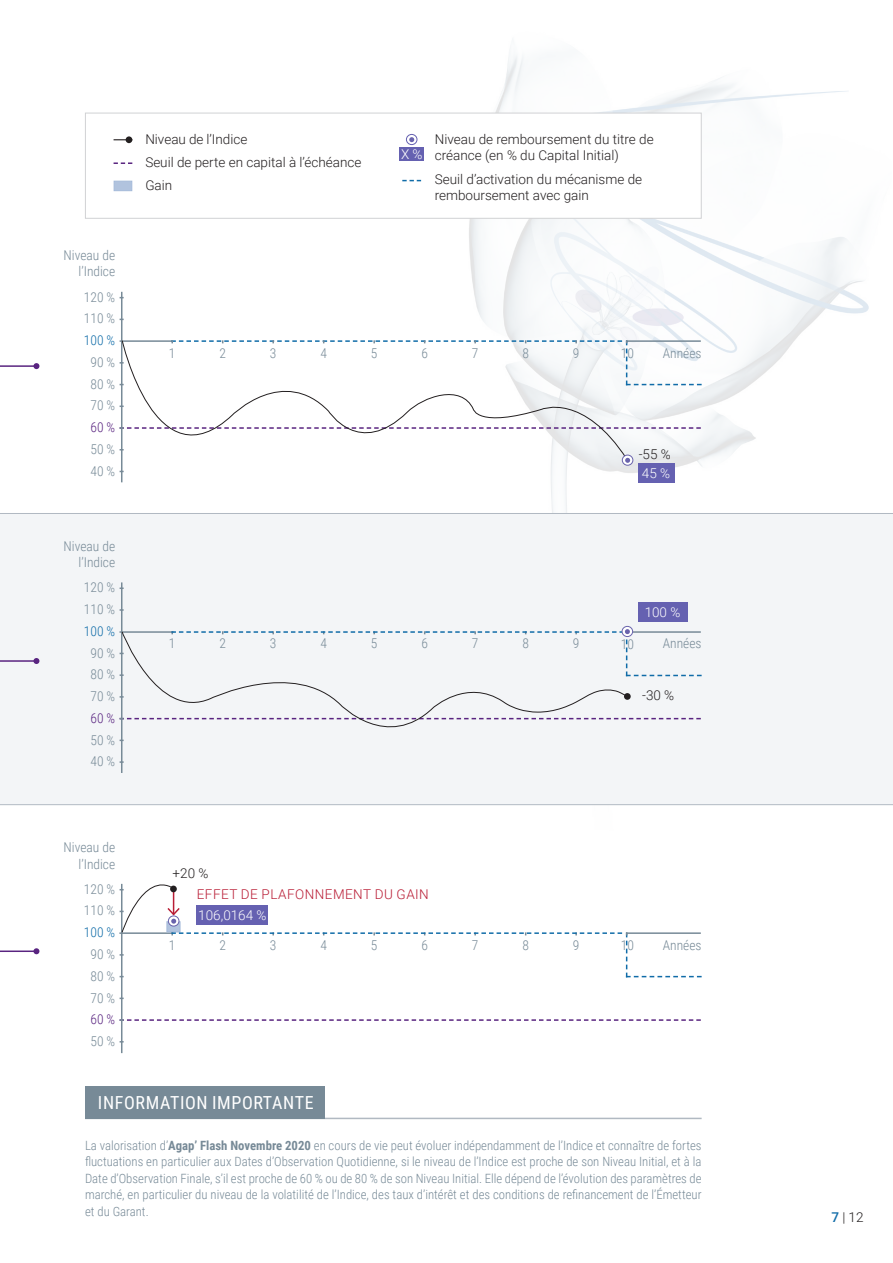
<style>
.page{position:relative;width:893px;height:1263px;background:#fff}
.page>*{position:absolute;margin:0;border:0;box-sizing:border-box;transform-origin:0 0}
.t1{font:18px "Roboto Condensed";letter-spacing:.035em;color:#fff}
.t2{font:300 13.5px/16.2px "Roboto";color:#231f20}
.t3{font:300 13.5px/16.5px "Roboto Condensed";color:#778a97;text-align:right}
.t4{font:300 13.5px "Roboto";letter-spacing:.035em;color:#b91d35}
.t5{font:300 13.5px "Roboto";color:#fff}
.t6{font:300 13.5px "Roboto Condensed";color:#106ca8}
.t7{font:300 13.5px "Roboto Condensed";color:#592480}
.t8{font:300 12.75px/16.5px "Roboto Condensed";color:#778a97;text-align:justify}
.s1{font-weight:700}
.s2{font-weight:500;color:#106ca8}
</style>
<div class="page">
<img style="left:393px;top:56px;width:499px;height:750px">
<div style="left:0;top:513px;width:893px;height:291px;background:#f3f5f7"></div>
<hr style="left:120px;top:340px;width:52px;height:2px;background:#778a97">
<hr style="left:121px;top:292px;width:1px;height:190px;background:#778a97">
<svg style="left:120px;top:427px;width:581px;height:2px"></svg>
<svg style="left:121px;top:340px;width:507px;height:147px"></svg>
<div style="left:638px;top:463px;width:36px;height:19px;background:#6561b1"></div>
<svg style="left:622px;top:455px;width:11px;height:10px"></svg>
<div style="left:622px;top:455px;width:11px;height:11px;border:1px solid #6963ac;border-radius:50%"></div>
<svg style="left:625px;top:458px;width:5px;height:5px"></svg>
<hr style="left:85px;top:1118px;width:617px;height:1px;background:#b1b9c2">
<div style="left:85px;top:1086px;width:240px;height:33px;background:#778a97"></div>
<hr style="left:0;top:365px;width:36px;height:2px;background:#592480">
<svg style="left:33px;top:363px;width:6px;height:6px"></svg>
<hr style="left:0;top:660px;width:36px;height:2px;background:#592480">
<svg style="left:33px;top:658px;width:6px;height:6px"></svg>
<hr style="left:121px;top:582px;width:1px;height:191px;background:#778a97">
<svg style="left:120px;top:718px;width:581px;height:1px"></svg>
<div style="left:638px;top:602px;width:49px;height:20px;background:#6561b1"></div>
<hr style="left:119px;top:631px;width:54px;height:2px;background:#778a97">
<svg style="left:121px;top:631px;width:509px;height:121px"></svg>
<hr style="left:121px;top:884px;width:1px;height:169px;background:#778a97">
<svg style="left:120px;top:1019px;width:581px;height:2px"></svg>
<hr style="left:119px;top:932px;width:54px;height:2px;background:#778a97">
<hr style="left:0;top:950px;width:36px;height:2px;background:#592480">
<svg style="left:33px;top:948px;width:6px;height:6px"></svg>
<hr style="left:0;top:513px;width:893px;height:1px;background:#b1b9c2">
<hr style="left:0;top:804px;width:893px;height:1px;background:#b1b9c2">
<div style="left:85px;top:113px;width:617px;height:106px;background:#fff;border:1px solid #d1d2d4"></div>
<svg style="left:402px;top:180px;width:19px;height:1px"></svg>
<svg style="left:114px;top:162px;width:18px;height:2px"></svg>
<div style="left:114px;top:181px;width:18px;height:10px;background:#b1c3de"></div>
<svg style="left:114px;top:139px;width:12px;height:1px"></svg>
<div style="left:126px;top:136px;width:6px;height:7px;background:#231f20;border-radius:50%"></div>
<div style="left:406px;top:134px;width:11px;height:11px;border:1px solid #6561b1;border-radius:50%"></div>
<svg style="left:409px;top:137px;width:5px;height:5px"></svg>
<div style="left:399px;top:147px;width:25px;height:13px;background:#6561b1"></div>
<svg style="left:171px;top:340px;width:531px;height:45px"></svg>
<div style="left:622px;top:626px;width:11px;height:10px;background:#fff;border-radius:50%"></div>
<div style="left:622px;top:626px;width:11px;height:11px;border:1px solid #6963ac;border-radius:50%"></div>
<svg style="left:171px;top:629px;width:531px;height:47px"></svg>
<svg style="left:120px;top:883px;width:582px;height:94px"></svg>
<p class="t3" style="left:64px;top:246px;width:53px">Niveau de l’Indice</p>
<p class="t3" style="left:84px;top:288px;width:33px">120 %</p>
<p class="t3" style="left:84px;top:310px;width:33px">110 %</p>
<p class="t6" style="left:84px;top:331px;width:33px">100 %</p>
<p class="t3" style="left:90px;top:353px;width:26px">90 %</p>
<p class="t3" style="left:90px;top:375px;width:26px">80 %</p>
<p class="t3" style="left:90px;top:397px;width:26px">70 %</p>
<p class="t7" style="left:90px;top:418px;width:26px">60 %</p>
<p class="t3" style="left:90px;top:440px;width:26px">50 %</p>
<p class="t3" style="left:90px;top:462px;width:26px">40 %</p>
<p class="t3" style="left:64px;top:537px;width:53px">Niveau de l’Indice</p>
<p class="t3" style="left:84px;top:579px;width:33px">120 %</p>
<p class="t3" style="left:84px;top:600px;width:33px">110 %</p>
<p class="t6" style="left:84px;top:621px;width:33px">100 %</p>
<p class="t3" style="left:90px;top:644px;width:26px">90 %</p>
<p class="t3" style="left:90px;top:666px;width:26px">80 %</p>
<p class="t3" style="left:90px;top:687px;width:26px">70 %</p>
<p class="t7" style="left:90px;top:708px;width:26px">60 %</p>
<p class="t3" style="left:90px;top:731px;width:26px">50 %</p>
<p class="t3" style="left:90px;top:753px;width:26px">40 %</p>
<p class="t3" style="left:64px;top:838px;width:53px">Niveau de l’Indice</p>
<p class="t3" style="left:84px;top:880px;width:33px">120 %</p>
<p class="t3" style="left:84px;top:902px;width:33px">110 %</p>
<p class="t6" style="left:84px;top:923px;width:33px">100 %</p>
<p class="t3" style="left:90px;top:945px;width:26px">90 %</p>
<p class="t3" style="left:90px;top:967px;width:26px">80 %</p>
<p class="t3" style="left:90px;top:989px;width:26px">70 %</p>
<p class="t7" style="left:90px;top:1010px;width:26px">60 %</p>
<p class="t3" style="left:90px;top:1032px;width:26px">50 %</p>
<p class="t2" style="left:145px;top:130px;width:104px">Niveau de l’Indice</p>
<p class="t2" style="left:145px;top:177px;width:28px">Gain</p>
<p class="t2" style="left:145px;top:154px;width:218px">Seuil de perte en capital à l’échéance</p>
<p class="t5" style="left:401px;top:144px;width:23px">X %</p>
<p class="t2" style="left:435px;top:131px;width:220px">Niveau de remboursement du titre de créance (en % du Capital Initial)</p>
<p class="t2" style="left:435px;top:170px;width:209px">Seuil d’activation du mécanisme de remboursement avec gain</p>
<p class="t3" style="left:169px;top:344px;width:8px">1</p>
<p class="t3" style="left:219px;top:344px;width:8px">2</p>
<p class="t3" style="left:270px;top:344px;width:8px">3</p>
<p class="t3" style="left:320px;top:344px;width:8px">4</p>
<p class="t3" style="left:371px;top:344px;width:8px">5</p>
<p class="t3" style="left:421px;top:344px;width:8px">6</p>
<p class="t3" style="left:472px;top:344px;width:8px">7</p>
<p class="t3" style="left:522px;top:344px;width:8px">8</p>
<p class="t3" style="left:573px;top:344px;width:8px">9</p>
<p class="t3" style="left:621px;top:344px;width:15px">10</p>
<p class="t3" style="left:663px;top:344px;width:40px">Années</p>
<p class="t2" style="left:639px;top:446px;width:34px">-55 %</p>
<p class="t5" style="left:642px;top:463px;width:30px">45 %</p>
<p class="t5" style="left:645px;top:603px;width:37px">100 %</p>
<p class="t3" style="left:169px;top:635px;width:8px">1</p>
<p class="t3" style="left:219px;top:635px;width:8px">2</p>
<p class="t3" style="left:270px;top:635px;width:8px">3</p>
<p class="t3" style="left:320px;top:635px;width:8px">4</p>
<p class="t3" style="left:371px;top:635px;width:8px">5</p>
<p class="t3" style="left:421px;top:635px;width:8px">6</p>
<p class="t3" style="left:472px;top:635px;width:8px">7</p>
<p class="t3" style="left:522px;top:635px;width:8px">8</p>
<p class="t3" style="left:573px;top:635px;width:8px">9</p>
<p class="t3" style="left:621px;top:635px;width:15px">10</p>
<p class="t3" style="left:663px;top:635px;width:40px">Années</p>
<p class="t2" style="left:173px;top:865px;width:37px">+20 %</p>
<p class="t4" style="left:197px;top:884px;width:234px">EFFET DE PLAFONNEMENT DU GAIN</p>
<p class="t5" style="left:198px;top:905px;width:70px">106,0164 %</p>
<p class="t2" style="left:642px;top:686px;width:34px">-30 %</p>
<p class="t3" style="left:169px;top:936px;width:8px">1</p>
<p class="t3" style="left:219px;top:936px;width:8px">2</p>
<p class="t3" style="left:270px;top:936px;width:8px">3</p>
<p class="t3" style="left:320px;top:936px;width:8px">4</p>
<p class="t3" style="left:371px;top:936px;width:8px">5</p>
<p class="t3" style="left:421px;top:936px;width:8px">6</p>
<p class="t3" style="left:472px;top:936px;width:8px">7</p>
<p class="t3" style="left:522px;top:936px;width:8px">8</p>
<p class="t3" style="left:573px;top:936px;width:8px">9</p>
<p class="t3" style="left:621px;top:936px;width:15px">10</p>
<p class="t3" style="left:663px;top:936px;width:40px">Années</p>
<p class="t1" style="left:98px;top:1090px;width:217px">INFORMATION IMPORTANTE</p>
<p class="t8" style="left:85px;top:1137px;width:618px">La valorisation d’<span class="s1">Agap’ Flash Novembre 2020</span> en cours de vie peut évoluer indépendamment de l’Indice et connaître de fortes fluctuations en particulier aux Dates d’Observation Quotidienne, si le niveau de l’Indice est proche de son Niveau Initial, et à la Date d’Observation Finale, s’il est proche de 60 % ou de 80 % de son Niveau Initial. Elle dépend de l’évolution des paramètres de marché, en particulier du niveau de la volatilité de l’Indice, des taux d’intérêt et des conditions de refinancement de l’Émetteur et du Garant.</p>
<p class="t2" style="left:831px;top:1209px;width:34px"><span class="s2">7</span> | 12</p>
</div>
